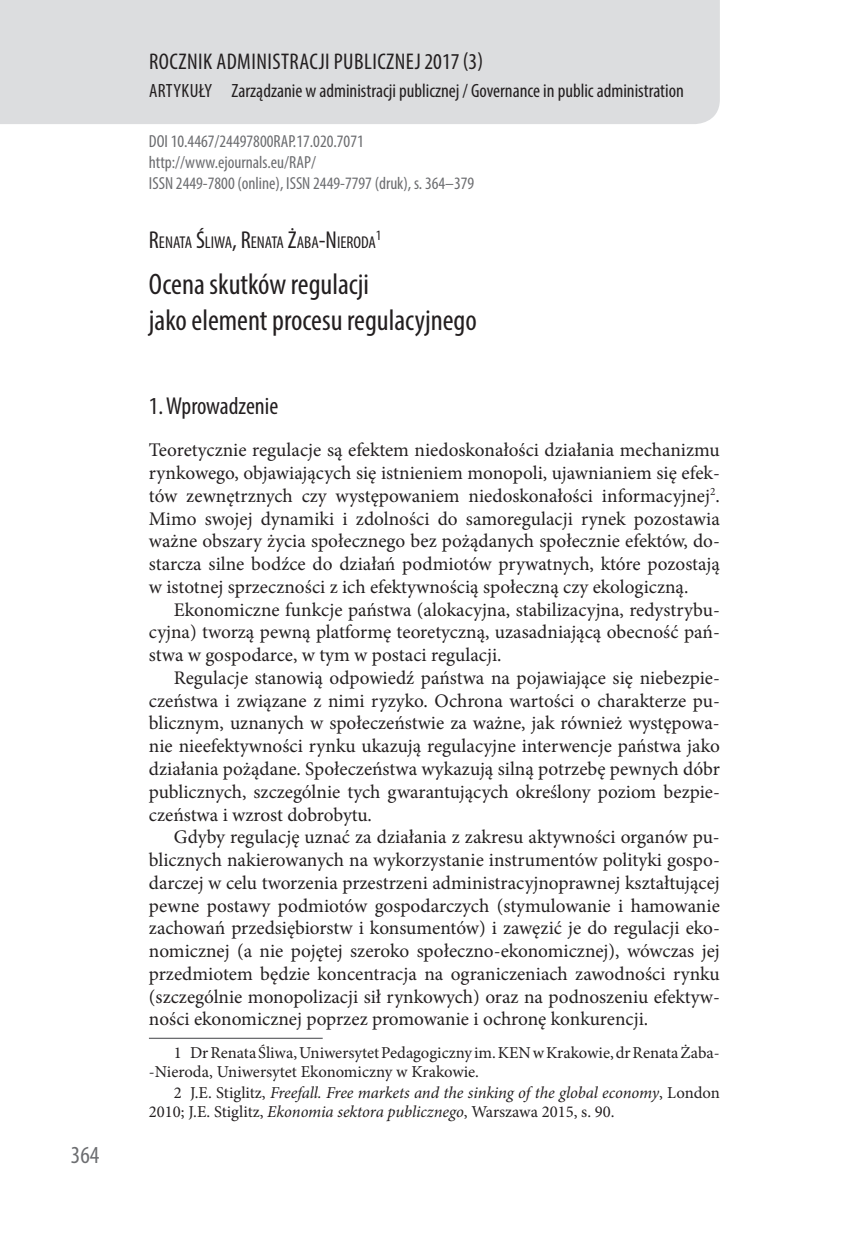
<style>
.page{position:relative;width:844px;height:1241px;background:#fff}
.page>*{position:absolute;margin:0;border:0;box-sizing:border-box;transform-origin:0 0}
.t1{font:condensed 29.75px/35.7px "Myriad Pro";color:#231f20}
.t2{font:condensed 24.5px "Myriad Pro";color:#231f20}
.t3{font:condensed 24.5px "Myriad Pro";color:#6c6d70}
.t4{font:condensed 22.75px "Myriad Pro";letter-spacing:.02em;color:#231f20}
.t5{font:19.25px/22.8px "Minion Pro";color:#231f20;text-align:justify}
.t6{font:condensed 19.25px "Myriad Pro";color:#231f20}
.t7{font:condensed 17.5px/21px "Myriad Pro";color:#6c6d70}
.t8{font:condensed 17.15px "Myriad Pro";color:#231f20}
.t9{font:italic 16.62px/19.2px "Minion Pro";letter-spacing:-.01em;color:#231f20}
.t10{font:16.62px/19.2px "Minion Pro";color:#231f20}
.t11{font:condensed 14.35px "Myriad Pro";color:#231f20}
.s1{font-size:24.5px}
.s2{font-style:normal}
</style>
<div class="page">
<div style="left:0;top:0;width:719px;height:124px;background:#dcdddf"></div>
<hr style="left:149px;top:1037px;width:173px;height:1px;background:#6c6d70">
<p class="t3" style="left:71px;top:1140px;width:30px">364</p>
<p class="t4" style="left:149px;top:48px;width:335px">ROCZNIK ADMINISTRACJI PUBLICZNEJ 2017(3)</p>
<p class="t6" style="left:149px;top:79px;width:536px">ARTYKUŁY Zarządzanie w administracji publicznej / Governance in public administration</p>
<p class="t7" style="left:149px;top:131px;width:327px">DOI 10.4467/24497800RAP.17.020.7071 http://www.ejournals.eu/RAP/<br>ISSN 2449-7800 (online), ISSN 2449-7797 (druk), s. 364–379</p>
<p class="t8" style="left:149px;top:232px;width:228px"><span class="s1">R</span>ENATA <span class="s1">Ś</span>LIWA<span class="s1">, R</span>ENATA <span class="s1">Ż</span>ABA<span class="s1">-N</span>IERODA</p>
<p class="t11" style="left:376px;top:226px;width:7px">1</p>
<h1 class="t1" style="left:149px;top:266px;width:329px">Ocena skutków regulacji<br>jako element procesu regulacyjnego</h1>
<p class="t2" style="left:149px;top:390px;width:131px">1. Wprowadzenie</p>
<p class="t5" style="left:149px;top:438px;width:572px">Teoretycznie regulacje są efektem niedoskonałości działania mechanizmu rynkowego, objawiających się istnieniem monopoli, ujawnianiem się efek&shy;tów zewnętrznych czy występowaniem niedoskonałości informacyjnej<sup>2</sup>.<br>Mimo swojej dynamiki i zdolności do samoregulacji rynek pozostawia ważne obszary życia społecznego bez pożądanych społecznie efektów, do&shy;starcza silne bodźce do działań podmiotów prywatnych, które pozostają w istotnej sprzeczności z ich efektywnością społeczną czy ekologiczną.</p>
<p class="t5" style="left:149px;top:598px;width:572px;text-indent:25px">Ekonomiczne funkcje państwa (alokacyjna, stabilizacyjna, redystrybu&shy;cyjna) tworzą pewną platformę teoretyczną, uzasadniającą obecność pań&shy;stwa w gospodarce, w tym w postaci regulacji.</p>
<p class="t5" style="left:149px;top:666px;width:572px;text-indent:25px">Regulacje stanowią odpowiedź państwa na pojawiające się niebezpie&shy;czeństwa i związane z nimi ryzyko. Ochrona wartości o charakterze pu&shy;blicznym, uznanych w społeczeństwie za ważne, jak również występowa&shy;nie nieefektywności rynku ukazują regulacyjne interwencje państwa jako działania pożądane. Społeczeństwa wykazują silną potrzebę pewnych dóbr publicznych, szczególnie tych gwarantujących określony poziom bezpie&shy;czeństwa i wzrost dobrobytu.</p>
<p class="t5" style="left:149px;top:825px;width:572px;text-indent:25px">Gdyby regulację uznać za działania z zakresu aktywności organów pu&shy;blicznych nakierowanych na wykorzystanie instrumentów polityki gospo&shy;darczej w celu tworzenia przestrzeni administracyjnoprawnej kształtującej pewne postawy podmiotów gospodarczych (stymulowanie i hamowanie zachowań przedsiębiorstw i konsumentów) i zawęzić je do regulacji eko&shy;nomicznej (a nie pojętej szeroko społeczno-ekonomicznej), wówczas jej przedmiotem będzie koncentracja na ograniczeniach zawodności rynku (szczególnie monopolizacji sił rynkowych) oraz na podnoszeniu efektyw&shy;ności ekonomicznej poprzez promowanie i ochronę konkurencji.</p>
<p class="t10" style="left:149px;top:1042px;width:572px;text-indent:25px">1 Dr Renata Śliwa, Uniwersytet Pedagogiczny im. KEN w Krakowie, dr Renata Żaba--Nieroda, Uniwersytet Ekonomiczny w Krakowie.</p>
<p class="t9" style="left:149px;top:1082px;width:572px;text-indent:25px"><span class="s2">2 J.E. Stiglitz,</span> Freefall. Free markets and the sinking of the global economy<span class="s2">, London<br>2010; J.E. Stiglitz,</span> Ekonomia sektora publicznego<span class="s2">, Warszawa 2015, s. 90.</span></p>
</div>
